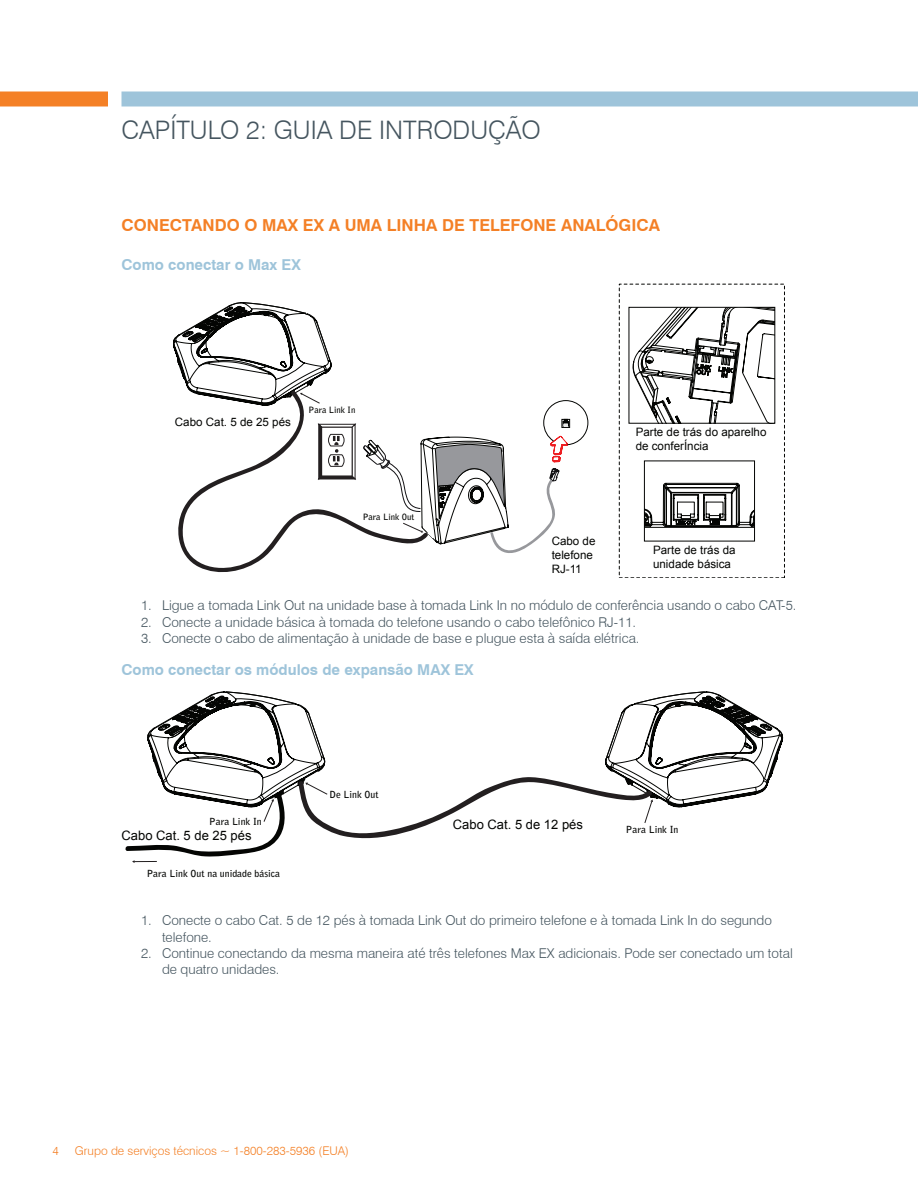
<style>
.page{position:relative;width:918px;height:1188px;background:#fff}
.page>*{position:absolute;margin:0;border:0;box-sizing:border-box;transform-origin:0 0}
.t1{font:300 25.5px "Swiss 721 BT";color:#45555f}
.t2{font:700 16.5px "Swiss 721 BT";color:#f48026}
.t3{font:700 15px "Swiss 721 BT";color:#9ec4da}
.t4{font:300 13.5px/16.2px "Swiss 721 BT";color:#45555f}
.t5{font:13.05px "Arial";color:#040503}
.t6{font:300 12px "Swiss 721 BT";color:#f48026}
.t7{font:11.55px/14px "Arial";color:#040503}
.t8{font:700 9.75px "Bell Gothic Std";color:#040503}
.t9{font:700 8.7px "Bell Gothic Std";color:#040503}
</style>
<div class="page">
<div style="left:0;top:92px;width:108px;height:14px;background:#f48026"></div>
<div style="left:122px;top:92px;width:796px;height:14px;background:#9ec4da"></div>
<svg style="left:178px;top:416px;width:185px;height:157px"></svg>
<svg style="left:173px;top:302px;width:159px;height:114px"></svg>
<svg style="left:363px;top:400px;width:225px;height:153px"></svg>
<div style="left:619px;top:284px;width:166px;height:294px;border:1px dashed #040503"></div>
<svg style="left:633px;top:309px;width:140px;height:113px"></svg>
<div style="left:629px;top:307px;width:146px;height:117px;border:1px solid #040503"></div>
<svg style="left:646px;top:482px;width:107px;height:46px"></svg>
<div style="left:644px;top:461px;width:111px;height:80px;border:1px solid #040503"></div>
<svg style="left:125px;top:692px;width:658px;height:171px"></svg>
<h1 class="t1" style="left:122px;top:115px;width:72px">CAP ÍTULO</h1>
<h1 class="t1" style="left:246px;top:115px;width:296px">2: Guia de i ntrodução</h1>
<p class="t2" style="left:122px;top:215px;width:540px">CONECTAN DO O MAX EX A UMA LIN HA de TELEFo ne analógica</p>
<p class="t3" style="left:122px;top:256px;width:181px">Como conectar o Max EX</p>
<p class="t7" style="left:175px;top:415px;width:117px">Cabo Cat. 5 de 25 pés</p>
<p class="t9" style="left:309px;top:405px;width:48px">Para Link In</p>
<p class="t9" style="left:363px;top:512px;width:53px">Para Link Out</p>
<p class="t7" style="left:552px;top:534px;width:45px">Cabo de telefone<br>RJ-11</p>
<p class="t7" style="left:636px;top:425px;width:132px">Parte de trás do aparelho de conferÍncia</p>
<p class="t7" style="left:653px;top:543px;width:84px">Parte de trás da unidade básica</p>
<p class="t4" style="left:141px;top:597px;width:657px">1. Ligue a tomada Link Out na unidade base à tomada Link In no módulo de conferência usando o cabo CAT-5.</p>
<p class="t4" style="left:141px;top:614px;width:497px">2. Conecte a unidade básica à tomada do telefone usando o cabo telefônico RJ-11.</p>
<p class="t4" style="left:141px;top:630px;width:500px">3. Conecte o cabo de alimentação à unidade de base e plugue esta à saída elétrica.</p>
<p class="t3" style="left:122px;top:661px;width:354px">Como conectar os módulos de expansão MAX EX</p>
<p class="t8" style="left:209px;top:816px;width:54px">Para Link In</p>
<p class="t5" style="left:122px;top:828px;width:132px">Cabo Cat. 5 de 25 pés</p>
<p class="t8" style="left:147px;top:868px;width:135px">Para Link Out na unidade básica</p>
<p class="t8" style="left:330px;top:788px;width:51px">De Link Out</p>
<p class="t5" style="left:453px;top:817px;width:132px">Cabo Cat. 5 de 12 pés</p>
<p class="t8" style="left:626px;top:824px;width:54px">Para Link In</p>
<p class="t4" style="left:162px;top:912px;width:611px;text-indent:-21px">1. Conecte o cabo Cat. 5 de 12 pés à tomada Link Out do primeiro telefone e à tomada Link In do segundo telefone.</p>
<p class="t4" style="left:162px;top:945px;width:632px;text-indent:-21px">2. Continue conectando da mesma maneira até três telefones Max EX adicionais. Pode ser conectado um total de quatro unidades.</p>
<p class="t6" style="left:75px;top:1143px;width:256px">Grupo de serviços técnicos ~ 1-800-283-5936 (EUA</p>
<p class="t6" style="left:345px;top:1143px;width:5px">)</p>
</div>
